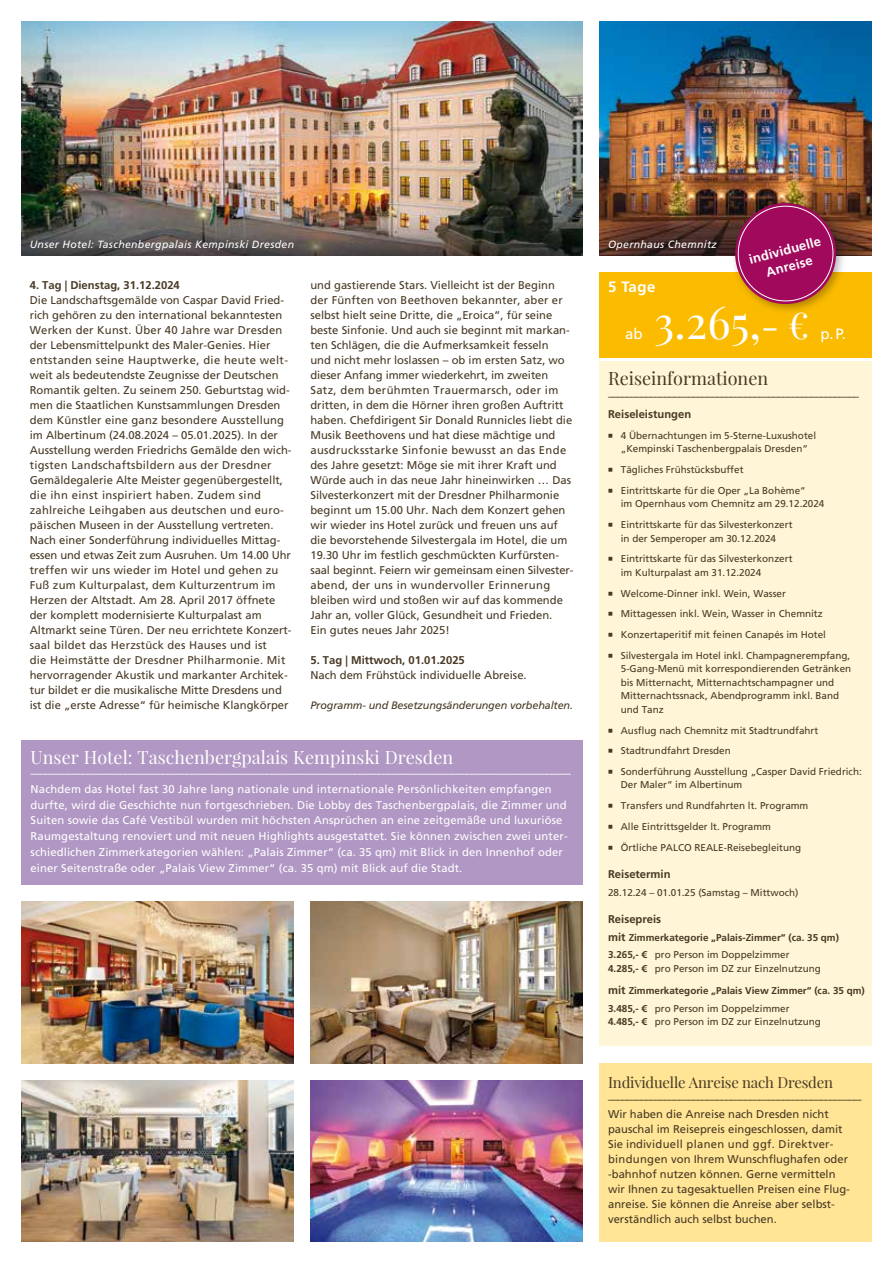
<style>
.page{position:relative;width:893px;height:1263px;background:#fff}
.page>*{position:absolute;margin:0;border:0;box-sizing:border-box;transform-origin:0 0}
.t1{font:45px "Playfair Display";color:#fff}
.t2{font:18px "Playfair Display";color:#fff}
.t3{font:18px "Playfair Display";color:#483924}
.t4{font:15px "Playfair Display";letter-spacing:-.015em;color:#483924}
.t5{font:15px "Frutiger LT Std";color:#fff}
.t6{font:700 15px "Frutiger LT Std";color:#fff}
.t7{font:700 13.2px/17px "Frutiger LT Std";color:#fff;text-align:center}
.t8{font:11.25px/15px "Frutiger LT Std";color:#483924}
.t9{font:11.25px/15.8px "Frutiger LT Std";letter-spacing:.015em;color:#fff}
.t10{font:700 11.25px "Frutiger LT Std";color:#483924}
.t11{font:italic 10.8px "Frutiger LT Std";letter-spacing:-.01em;color:#483924}
.t12{font:10.5px "Frutiger LT Std";color:#fff}
.t13{font:10.5px "Frutiger LT Std";color:#483924}
.t14{font:italic 10.5px "Frutiger LT Std";letter-spacing:.03em;color:#fff}
.t15{font:9.9px/20.7px "Frutiger LT Std";color:#483924}
.t16{font:700 9.9px/17.7px "Frutiger LT Std";color:#483924}
.s1{font-size:36px}
.s2{font-size:11.25px}
.s3{font-weight:400}
.s4{font-weight:700}
</style>
<div class="page">
<img style="left:21px;top:21px;width:562px;height:234px">
<div style="left:600px;top:272px;width:272px;height:85px;background:#fabb00"></div>
<div style="left:600px;top:361px;width:272px;height:685px;background:#fff5d7"></div>
<img style="left:21px;top:901px;width:272px;height:162px">
<img style="left:21px;top:1080px;width:272px;height:162px">
<img style="left:310px;top:901px;width:273px;height:162px">
<img style="left:310px;top:1080px;width:273px;height:162px">
<img style="left:600px;top:21px;width:272px;height:234px">
<div style="left:730px;top:198px;width:117px;height:117px;background:#000;opacity:.3"></div>
<div style="left:735px;top:203px;width:101px;height:101px;background:#a0095c;border-radius:50%"></div>
<div style="left:21px;top:740px;width:562px;height:144px;background:#b197c3"></div>
<div style="left:600px;top:1063px;width:272px;height:179px;background:#ffe595"></div>
<p class="t14" style="left:30px;top:238px;width:266px">Unser Hotel: Taschenbergpalais Kempinski Dresden</p>
<p class="t14" style="left:608px;top:238px;width:110px">Opernhaus Chemnitz</p>
<p class="t7" style="left:747px;top:251px;width:75px;rotate:-15deg">individuelle<br>Anreise</p>
<p class="t10" style="left:30px;top:279px;width:152px">4. Tag | Dienstag, 31.12.2024</p>
<p class="t8" style="left:30px;top:293px;width:263px">Die Landschaftsgemälde von Caspar David Fried&shy;rich gehören zu den international bekanntesten Werken der Kunst. Über 40 Jahre war Dresden der Lebensmittelpunkt des Maler-Genies. Hier entstanden seine Hauptwerke, die heute welt&shy;weit als bedeutendste Zeugnisse der Deutschen Romantik gelten. Zu seinem 250. Geburtstag wid&shy;men die Staatlichen Kunstsammlungen Dresden dem Künstler eine ganz besondere Ausstellung im Albertinum (24.08.2024 – 05.01.2025). In der Ausstellung werden Friedrichs Gemälde den wich&shy;tigsten Landschaftsbildern aus der Dresdner Gemäldegalerie Alte Meister gegenübergestellt, die ihn einst inspiriert haben. Zudem sind zahlreiche Leihgaben aus deutschen und euro&shy;päischen Museen in der Ausstellung vertreten.<br>Nach einer Sonderführung individuelles Mittag&shy;essen und etwas Zeit zum Ausruhen. Um 14.00 Uhr treffen wir uns wieder im Hotel und gehen zu Fuß zum Kulturpalast, dem Kulturzentrum im Herzen der Altstadt. Am 28. April 2017 öffnete der komplett modernisierte Kulturpalast am Altmarkt seine Türen. Der neu errichtete Konzert&shy;saal bildet das Herzstück des Hauses und ist<br>die Heimstätte der Dresdner Philharmonie. Mit hervorragender Akustik und markanter Architek&shy;tur bildet er die musikalische Mitte Dresdens und ist die „erste Adresse“ für heimische Klangkörper</p>
<p class="t8" style="left:310px;top:278px;width:264px">und gastierende Stars. Vielleicht ist der Beginn der Fünften von Beethoven bekannter, aber er selbst hielt seine Dritte, die „Eroica“, für seine beste Sinfonie. Und auch sie beginnt mit markan&shy;ten Schlägen, die die Aufmerksamkeit fesseln<br>und nicht mehr loslassen – ob im ersten Satz, wo dieser Anfang immer wiederkehrt, im zweiten Satz, dem berühmten Trauermarsch, oder im dritten, in dem die Hörner ihren großen Auftritt haben. Chefdirigent Sir Donald Runnicles liebt die Musik Beethovens und hat diese mächtige und ausdrucksstarke Sinfonie bewusst an das Ende des Jahre gesetzt: Möge sie mit ihrer Kraft und Würde auch in das neue Jahr hineinwirken … Das Silvesterkonzert mit der Dresdner Philharmonie beginnt um 15.00 Uhr. Nach dem Konzert gehen wir wieder ins Hotel zurück und freuen uns auf die bevorstehende Silvestergala im Hotel, die um 19.30 Uhr im festlich geschmückten Kurfürsten&shy;saal beginnt. Feiern wir gemeinsam einen Silvester&shy;abend, der uns in wundervoller Erinnerung bleiben wird und stoßen wir auf das kommende Jahr an, voller Glück, Gesundheit und Frieden.<br>Ein gutes neues Jahr 2025!</p>
<p class="t10" style="left:310px;top:653px;width:156px">5. Tag | Mittwoch, 01.01.2025</p>
<p class="t8" style="left:310px;top:667px;width:218px">Nach dem Frühstück individuelle Abreise.</p>
<p class="t11" style="left:310px;top:699px;width:264px">Programm- und Besetzungsänderungen vorbehalten.</p>
<h2 class="t2" style="left:31px;top:746px;width:424px">Unser Hotel: Taschenbergpalais Kempinski Dresden</h2>
<p class="t12" style="left:31px;top:767px;width:542px">–––––––––––––––––––––––––––––––––––––––––––––––––––––-–––––––––––––––––––––––––––––––-–––––––––––––––––––––––––––––</p>
<p class="t9" style="left:31px;top:781px;width:539px">Nachdem das Hotel fast 30 Jahre lang nationale und internationale Persönlichkeiten empfangen durfte, wird die Geschichte nun fortgeschrieben. Die Lobby des Taschenbergpalais, die Zimmer und Suiten sowie das Café Vestibül wurden mit höchsten Ansprüchen an eine zeitgemäße und luxuriöse Raumgestaltung renoviert und mit neuen Highlights ausgestattet. Sie können zwischen zwei unter&shy;schiedlichen Zimmerkategorien wählen: „Palais Zimmer“ (ca. 35 qm) mit Blick in den Innenhof oder einer Seitenstraße oder „Palais View Zimmer“ (ca. 35 qm) mit Blick auf die Stadt.</p>
<h3 class="t6" style="left:608px;top:278px;width:49px">5 Tage</h3>
<h3 class="t5" style="left:625px;top:325px;width:19px">ab</h3>
<h1 class="t1" style="left:654px;top:294px;width:156px">3.265,<span class="s1">- €</span></h1>
<h3 class="t5" style="left:820px;top:325px;width:27px">p.P.</h3>
<h2 class="t3" style="left:608px;top:367px;width:162px">Reiseinformationen</h2>
<p class="t13" style="left:608px;top:390px;width:252px">–––––––––––––––––––––––––––––––––––––––––––––––––––––</p>
<p class="t10" style="left:608px;top:408px;width:85px">Reiseleistungen</p>
<p class="t15" style="left:621px;top:429px;width:197px;line-height:13.5px">4 Übernachtungen im 5-Sterne-Luxushotel „Kempinski Taschenbergpalais Dresden“</p>
<p class="t15" style="left:621px;top:459px;width:186px">Tägliches Frühstücksbuffet<br>Eintrittskarte für die Oper „La Bohème“</p>
<p class="t15" style="left:621px;top:494px;width:205px">im Opernhaus vom Chemnitz am 29.12.2024<br>Eintrittskarte für das Silvesterkonzert</p>
<p class="t15" style="left:621px;top:528px;width:173px">in der Semperoper am 30.12.2024<br>Eintrittskarte für das Silvesterkonzert</p>
<p class="t15" style="left:621px;top:562px;width:231px">im Kulturpalast am 31.12.2024<br>Welcome-Dinner inkl. Wein, Wasser<br>Mittagessen inkl. Wein, Wasser in Chemnitz Konzertaperitif mit feinen Canapés im Hotel Silvestergala im Hotel inkl. Champagnerempfang,</p>
<p class="t15" style="left:621px;top:662px;width:232px;line-height:13.5px">5-Gang-Menü mit korrespondierenden Getränken bis Mitternacht, Mitternachtschampagner und Mitternachtssnack, Abendprogramm inkl. Band und Tanz</p>
<p class="t15" style="left:621px;top:720px;width:242px">Ausflug nach Chemnitz mit Stadtrundfahrt<br>Stadtrundfahrt Dresden<br>Sonderführung Ausstellung „Casper David Friedrich:</p>
<p class="t15" style="left:621px;top:775px;width:189px">Der Maler“ im Albertinum<br>Transfers und Rundfahrten lt. Programm Alle Eintrittsgelder lt. Programm Örtliche PALCO REALE-Reisebegleitung</p>
<p class="t10" style="left:608px;top:867px;width:64px">Reisetermin</p>
<p class="t15" style="left:608px;top:882px;width:192px">28.12.24 – 01.01.25 (Samstag – Mittwoch)</p>
<p class="t10" style="left:608px;top:912px;width:55px">Reisepreis</p>
<p class="t16" style="left:608px;top:928px;width:232px"><span class="s2">mit</span> Zimmerkategorie „Palais-Zimmer“ (ca. 35 qm)<br>3.265,- € <span class="s3">pro Person im Doppelzimmer</span></p>
<p class="t15" style="left:608px;top:958px;width:214px"><span class="s4">4.285,- €</span> pro Person im DZ zur Einzelnutzung</p>
<p class="t16" style="left:608px;top:982px;width:258px"><span class="s2">mit</span> Zimmerkategorie „Palais View Zimmer“ (ca. 35 qm)<br>3.485,- € <span class="s3">pro Person im Doppelzimmer</span></p>
<p class="t15" style="left:608px;top:1011px;width:214px"><span class="s4">4.485,- €</span> pro Person im DZ zur Einzelnutzung</p>
<h3 class="t4" style="left:608px;top:1073px;width:227px">Individuelle Anreise nach Dresden</h3>
<p class="t13" style="left:608px;top:1093px;width:255px">–––––––––––––––––––––––––––––––––––––––––––––––––––––-</p>
<p class="t8" style="left:608px;top:1106px;width:243px">Wir haben die Anreise nach Dresden nicht pauschal im Reisepreis eingeschlossen, damit Sie individuell planen und ggf. Direktver&shy;bindungen von Ihrem Wunschflughafen oder -bahnhof nutzen können. Gerne vermitteln wir Ihnen zu tagesaktuellen Preisen eine Flug&shy;anreise. Sie können die Anreise aber selbst&shy;verständlich auch selbst buchen.</p>
</div>
